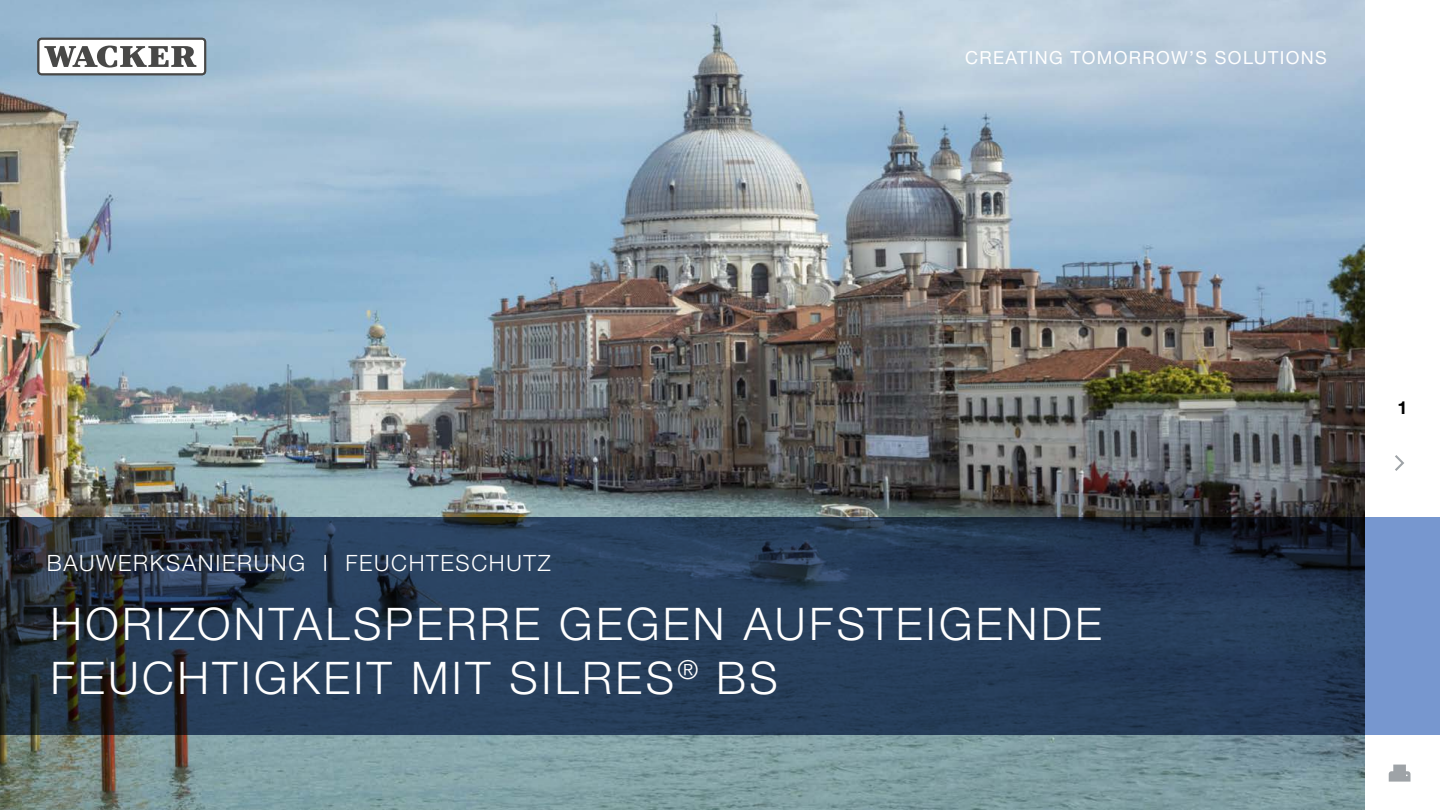
<style>
.page{position:relative;width:1440px;height:810px;background:#fff}
.page>*{position:absolute;margin:0;border:0;box-sizing:border-box;transform-origin:0 0}
.Titelhead{font:300 45px/54px "Helvetica Panfor Wacker";letter-spacing:.075em;color:#fff}
.Makierung_Titel{font:300 22.5px "Helvetica Panfor Wacker";letter-spacing:.075em;color:#fff}
.t1{font:18px "Helvetica Panfor Wacker";letter-spacing:.075em;color:#fff}
.t2{font:700 18px "Helvetica Panfor Wacker";color:#000}
</style>
<div class="page">
<svg style="left:1389px;top:765px;width:22px;height:17px"></svg>
<svg style="left:1395px;top:455px;width:9px;height:16px"></svg>
<img style="left:0;top:0;width:1365px;height:810px">
<svg style="left:0;top:517px;width:1440px;height:218px;background:#293d57"></svg>
<svg style="left:37px;top:38px;width:169px;height:37px"></svg>
<div style="left:40px;top:40px;width:164px;height:33px;background:#fff;border-radius:2px"></div>
<svg style="left:44px;top:46px;width:152px;height:22px"></svg>
<p class="t1" style="left:965px;top:46px;width:363px">CREATING TOMORROW’S SOLUTIONS</p>
<p class="Makierung_Titel" style="left:47px;top:549px;width:505px">BAUWERKSANIERUNG I FEUCHTESCHUTZ</p>
<p class="Titelhead" style="left:50px;top:596px;width:1053px">HORIZONTALSPERRE GEGEN AUFSTEIGENDE<br>FEUCHTIGKEIT MIT SILRES<sup>®</sup> BS</p>
<p class="t2" style="left:1397px;top:397px;width:12px">1</p>
</div>
